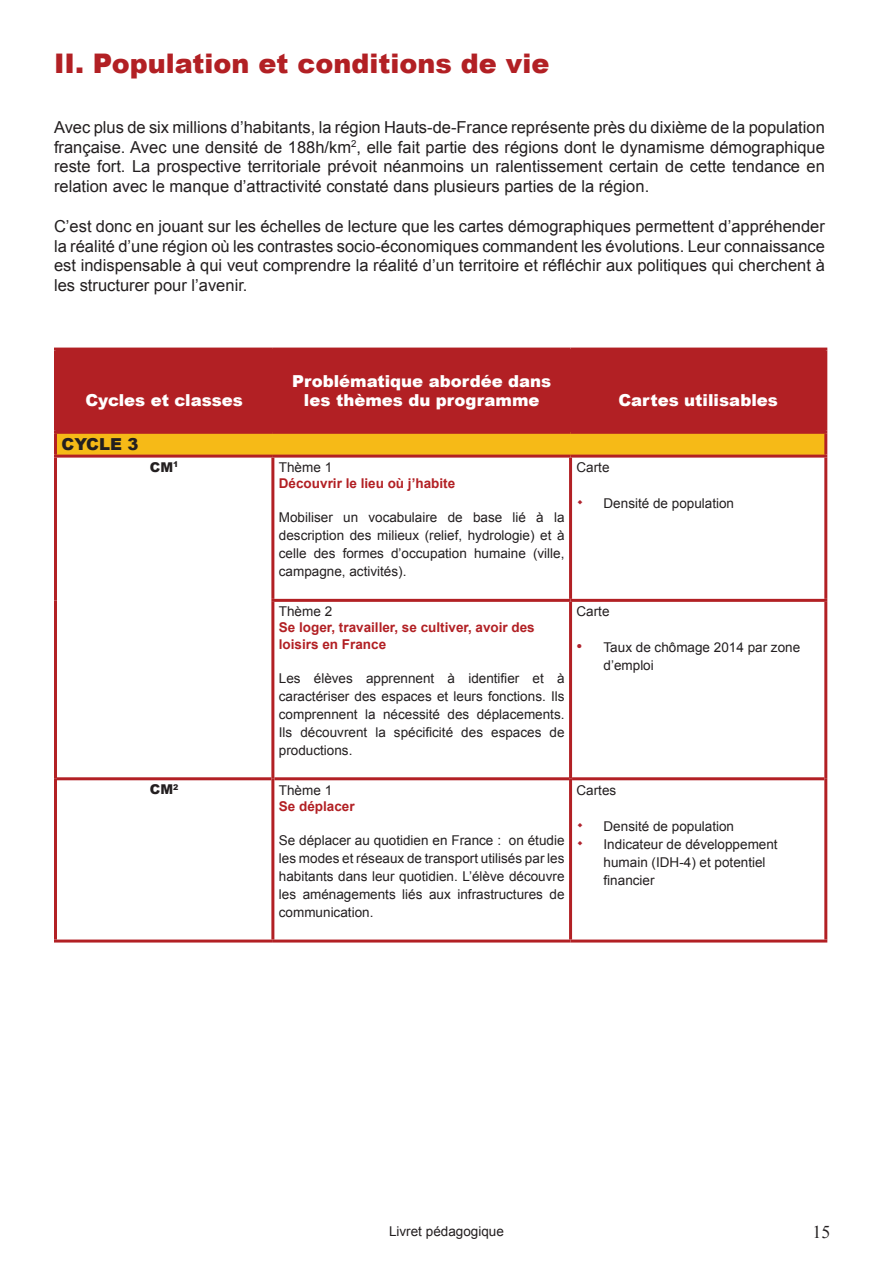
<style>
.page{position:relative;width:893px;height:1263px;background:#fff}
.page>*{position:absolute;margin:0;border:0;box-sizing:border-box;transform-origin:0 0}
.t1{font:900 27px "Arial";color:#b22024}
.t2{font:18px "Times New Roman";color:#231f20}
.t3{font:16.5px/19.8px "Arial";color:#231f20;text-align:justify}
.t4{font:900 16.5px/19.8px "Arial";color:#fff;text-align:center}
.t5{font:900 16.5px "Arial";color:#231f20}
.t6{font:13.5px/18px "Arial";color:#231f20;text-align:justify}
.t7{font:700 13.5px/16.2px "Arial";color:#b22024}
.t8{font:900 13.5px "Arial";color:#231f20}
.s1{font-size:16.5px;color:#b1232e}
</style>
<div class="page">
<div style="left:57px;top:351px;width:767px;height:80px;background:#b22024"></div>
<div style="left:56px;top:432px;width:770px;height:24px;background:#f6ba17"></div>
<hr style="left:54px;top:348px;width:219px;height:3px;background:#b22024">
<hr style="left:54px;top:351px;width:3px;height:80px;background:#b22024">
<hr style="left:273px;top:348px;width:298px;height:3px;background:#b22024">
<hr style="left:271px;top:351px;width:3px;height:80px;background:#b22024">
<hr style="left:571px;top:348px;width:256px;height:3px;background:#b22024">
<hr style="left:569px;top:351px;width:3px;height:80px;background:#b22024">
<hr style="left:824px;top:351px;width:3px;height:80px;background:#b22024">
<hr style="left:54px;top:431px;width:219px;height:3px;background:#b22024">
<hr style="left:54px;top:434px;width:3px;height:21px;background:#b22024">
<hr style="left:273px;top:431px;width:298px;height:3px;background:#b22024">
<hr style="left:571px;top:431px;width:256px;height:3px;background:#b22024">
<hr style="left:824px;top:434px;width:3px;height:21px;background:#b22024">
<hr style="left:57px;top:777px;width:214px;height:3px;background:#b22024">
<hr style="left:274px;top:777px;width:295px;height:3px;background:#b22024">
<hr style="left:572px;top:777px;width:252px;height:3px;background:#b22024">
<hr style="left:54px;top:939px;width:219px;height:3px;background:#b22024">
<hr style="left:273px;top:939px;width:298px;height:3px;background:#b22024">
<hr style="left:571px;top:939px;width:256px;height:3px;background:#b22024">
<hr style="left:54px;top:455px;width:219px;height:3px;background:#b22024">
<hr style="left:54px;top:458px;width:3px;height:142px;background:#b22024">
<hr style="left:54px;top:600px;width:3px;height:179px;background:#b22024">
<hr style="left:273px;top:455px;width:298px;height:3px;background:#b22024">
<hr style="left:271px;top:458px;width:3px;height:141px;background:#b22024">
<hr style="left:571px;top:455px;width:256px;height:3px;background:#b22024">
<hr style="left:569px;top:458px;width:3px;height:141px;background:#b22024">
<hr style="left:824px;top:458px;width:3px;height:141px;background:#b22024">
<hr style="left:271px;top:599px;width:300px;height:3px;background:#b22024">
<hr style="left:271px;top:602px;width:3px;height:177px;background:#b22024">
<hr style="left:571px;top:599px;width:256px;height:3px;background:#b22024">
<hr style="left:569px;top:602px;width:3px;height:177px;background:#b22024">
<hr style="left:824px;top:602px;width:3px;height:177px;background:#b22024">
<hr style="left:54px;top:779px;width:3px;height:160px;background:#b22024">
<hr style="left:271px;top:779px;width:3px;height:160px;background:#b22024">
<hr style="left:569px;top:779px;width:3px;height:160px;background:#b22024">
<hr style="left:824px;top:779px;width:3px;height:160px;background:#b22024">
<h1 class="t1" style="left:54px;top:44px;width:497px">II. Population et conditions de vie</h1>
<p class="t3" style="left:54px;top:117px;width:772px">Avec plus de six millions d’habitants, la région Hauts-de-France représente près du dixième de la population française. Avec une densité de 188h/km<sup>2</sup>, elle fait partie des régions dont le dynamisme démographique reste fort. La prospective territoriale prévoit néanmoins un ralentissement certain de cette tendance en relation avec le manque d’attractivité constaté dans plusieurs parties de la région.</p>
<p class="t3" style="left:54px;top:216px;width:772px">C’est donc en jouant sur les échelles de lecture que les cartes démographiques permettent d’appréhender la réalité d’une région où les contrastes socio-économiques commandent les évolutions. Leur connaissance est indispensable à qui veut comprendre la réalité d’un territoire et réfléchir aux politiques qui cherchent à les structurer pour l’avenir.</p>
<p class="t4" style="left:85px;top:390px;width:159px">Cycles et classes</p>
<p class="t5" style="left:61px;top:432px;width:78px">CYCLE 3</p>
<p class="t4" style="left:292px;top:370px;width:261px">Problématique abordée dans les thèmes du programme</p>
<p class="t8" style="left:150px;top:457px;width:30px">CM<sup>1</sup></p>
<p class="t6" style="left:279px;top:458px;width:55px">Thème 1</p>
<p class="t7" style="left:279px;top:476px;width:178px">Découvrir le lieu où j’habite</p>
<p class="t6" style="left:279px;top:509px;width:287px">Mobiliser un vocabulaire de base lié à la description des milieux (relief, hydrologie) et à celle des formes d’occupation humaine (ville, campagne, activités).</p>
<p class="t6" style="left:279px;top:603px;width:55px">Thème 2</p>
<p class="t7" style="left:279px;top:620px;width:257px">Se loger, travailler, se cultiver, avoir des loisirs en France</p>
<p class="t6" style="left:279px;top:669px;width:287px">Les élèves apprennent à identifier et à caractériser des espaces et leurs fonctions. Ils comprennent la nécessité des déplacements.<br>Ils découvrent la spécificité des espaces de productions.</p>
<p class="t8" style="left:150px;top:780px;width:30px">CM<sup>2</sup></p>
<p class="t6" style="left:279px;top:781px;width:55px">Thème 1</p>
<p class="t7" style="left:279px;top:798px;width:77px">Se déplacer</p>
<p class="t6" style="left:279px;top:831px;width:287px">Se déplacer au quotidien en France : on étudie les modes et réseaux de transport utilisés par les habitants dans leur quotidien. L’élève découvre les aménagements liés aux infrastructures de communication.</p>
<p class="t4" style="left:618px;top:390px;width:161px">Cartes utilisables</p>
<p class="t6" style="left:577px;top:458px;width:35px">Carte</p>
<p class="t6" style="left:604px;top:494px;width:132px">Densité de population</p>
<p class="t6" style="left:577px;top:602px;width:35px">Carte</p>
<p class="t6" style="left:604px;top:639px;width:198px;text-indent:-27px"><span class="s1">•</span> Taux de chômage 2014 par zone d’emploi</p>
<p class="t6" style="left:577px;top:781px;width:41px">Cartes</p>
<p class="t6" style="left:604px;top:817px;width:176px;text-align:left">Densité de population<br>Indicateur de développement humain (IDH-4) et potentiel financier</p>
<p class="t6" style="left:389px;top:1222px;width:116px">Livret pédagogique</p>
<h2 class="t2" style="left:812px;top:1220px;width:19px">15</h2>
</div>
